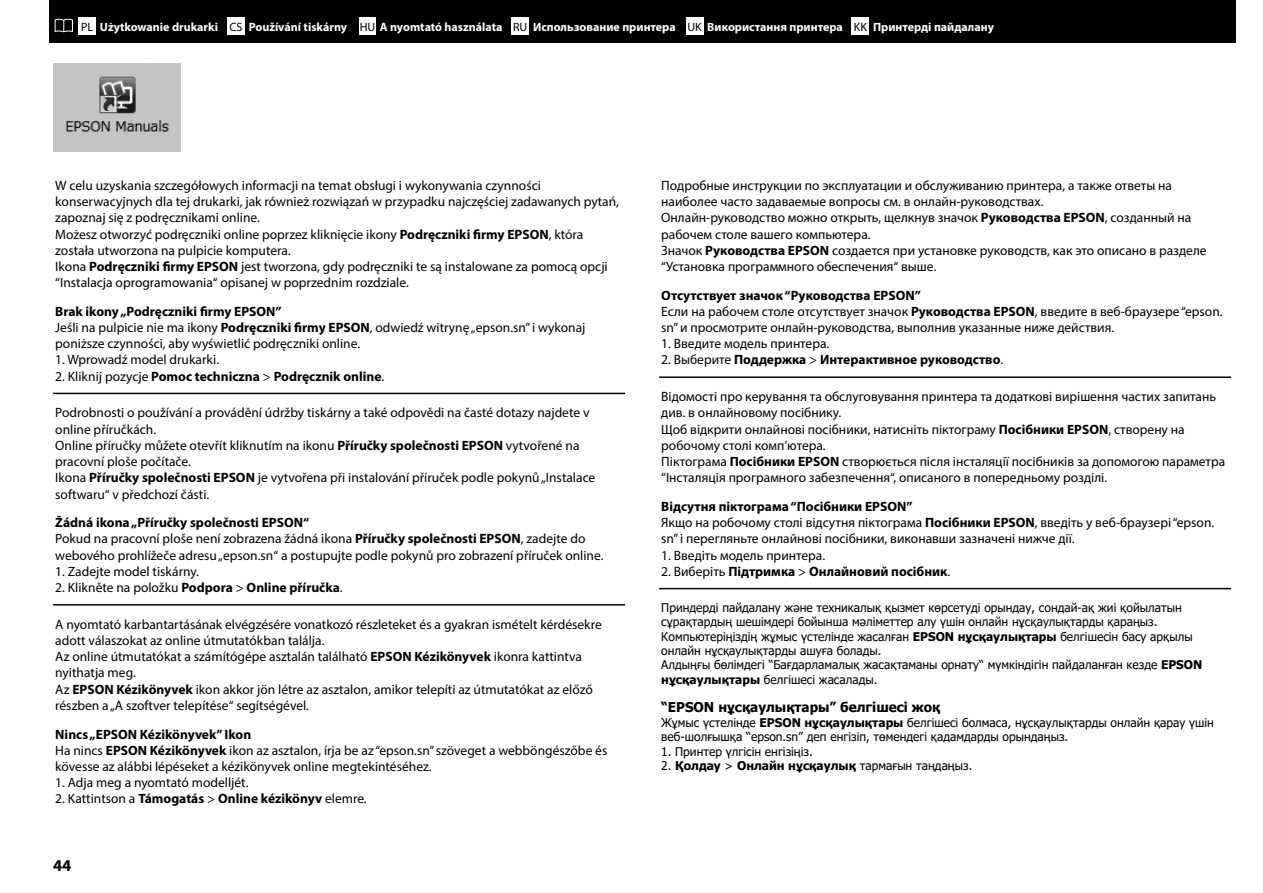
<style>
.page{position:relative;width:1263px;height:893px;background:#fff}
.page>*{position:absolute;margin:0;border:0;box-sizing:border-box;transform-origin:0 0}
.t1{font:700 16.5px "Myriad Pro";color:#000}
.t2{font:13.5px/16.2px "Myriad Pro";color:#000}
.t3{font:700 13.5px "Myriad Pro";color:#000}
.t4{font:700 13.5px "Tahoma";color:#000}
.t5{font:12px/14.4px "Tahoma";color:#000}
.t6{font:700 12px "Myriad Pro";color:#fff}
.t7{font:700 12px "Tahoma";color:#000}
.s1{font-weight:400;color:#000}
.s2{font-weight:700}
.s3{font-weight:400}
</style>
<div class="page">
<div style="left:49px;top:0;width:1182px;height:43px;background:#000"></div>
<img style="left:53px;top:64px;width:127px;height:88px">
<svg style="left:54px;top:18px;width:16px;height:15px"></svg>
<svg style="left:55px;top:19px;width:18px;height:13px"></svg>
<div style="left:79px;top:17px;width:17px;height:17px;background:#fff"></div>
<div style="left:686px;top:17px;width:17px;height:17px;background:#fff"></div>
<div style="left:852px;top:17px;width:17px;height:17px;background:#fff"></div>
<div style="left:227px;top:17px;width:17px;height:17px;background:#fff"></div>
<div style="left:359px;top:17px;width:17px;height:17px;background:#fff"></div>
<div style="left:512px;top:17px;width:17px;height:17px;background:#fff"></div>
<hr style="left:53px;top:393px;width:572px;height:1px;background:#000">
<hr style="left:53px;top:604px;width:572px;height:2px;background:#000">
<hr style="left:659px;top:376px;width:572px;height:2px;background:#000">
<hr style="left:659px;top:588px;width:572px;height:1px;background:#000">
<p class="t6" style="left:81px;top:19px;width:914px"><span class="s1">PL</span> Użytkowanie drukarki <span class="s1">CS</span> Používání tiskárny <span class="s1">HU</span> A nyomtató használata <span class="s1">RU</span> Использование принтера <span class="s1">UK</span> Використання принтера <span class="s1">KK</span> Принтерді пайдалану</p>
<p class="t2" style="left:55px;top:177px;width:565px">W celu uzyskania szczegółowych informacji na temat obsługi i wykonywania czynności konserwacyjnych dla tej drukarki, jak również rozwiązań w przypadku najczęściej zadawanych pytań, zapoznaj się z podręcznikami online.<br>Możesz otworzyć podręczniki online poprzez kliknięcie ikony <span class="s2">Podręczniki firmy EPSON</span>, która została utworzona na pulpicie komputera.<br>Ikona <span class="s2">Podręczniki firmy EPSON</span> jest tworzona, gdy podręczniki te są instalowane za pomocą opcji “Instalacja oprogramowania“ opisanej w poprzednim rozdziale.</p>
<p class="t2" style="left:55px;top:303px;width:532px"><span class="s2">Brak ikony „Podręczniki firmy EPSON”<br></span>Jeśli na pulpicie nie ma ikony <span class="s2">Podręczniki firmy EPSON</span>, odwiedź witrynę „epson.sn” i wykonaj poniższe czynności, aby wyświetlić podręczniki online.</p>
<p class="t2" style="left:55px;top:352px;width:165px">1. Wprowadź model drukarki.</p>
<p class="t3" style="left:55px;top:367px;width:330px"><span class="s3">2. Kliknij pozycje</span> Pomoc techniczna <span class="s3">&gt;</span> Podręcznik online<span class="s3">.</span></p>
<p class="t2" style="left:55px;top:405px;width:542px">Podrobnosti o používání a provádění údržby tiskárny a také odpovědi na časté dotazy najdete v online příručkách.<br>Online příručky můžete otevřít kliknutím na ikonu <span class="s2">Příručky společnosti EPSON</span> vytvořené na pracovní ploše počítače.<br>Ikona <span class="s2">Příručky společnosti EPSON</span> je vytvořena při instalování příruček podle pokynů „Instalace softwaru“ v předchozí části.</p>
<p class="t2" style="left:55px;top:514px;width:550px"><span class="s2">Žádná ikona „Příručky společnosti EPSON“<br></span>Pokud na pracovní ploše není zobrazena žádná ikona <span class="s2">Příručky společnosti EPSON</span>, zadejte do webového prohlížeče adresu „epson.sn“ a postupujte podle pokynů pro zobrazení příruček online.</p>
<p class="t2" style="left:55px;top:563px;width:145px">1. Zadejte model tiskárny.</p>
<p class="t2" style="left:55px;top:579px;width:289px">2. Klikněte na položku <span class="s2">Podpora</span> &gt; <span class="s2">Online příručka</span>.</p>
<p class="t2" style="left:55px;top:616px;width:548px">A nyomtató karbantartásának elvégzésére vonatkozó részleteket és a gyakran ismételt kérdésekre adott válaszokat az online útmutatókban találja.<br>Az online útmutatókat a számítógépe asztalán található <span class="s2">EPSON Kézikönyvek</span> ikonra kattintva nyithatja meg.<br>Az <span class="s2">EPSON Kézikönyvek</span> ikon akkor jön létre az asztalon, amikor telepíti az útmutatókat az előző részben a „A szoftver telepítése“ segítségével.</p>
<p class="t2" style="left:55px;top:726px;width:554px"><span class="s2">Nincs „EPSON Kézikönyvek” Ikon<br></span>Ha nincs <span class="s2">EPSON Kézikönyvek</span> ikon az asztalon, írja be az “epson.sn” szöveget a webböngészőbe és kövesse az alábbi lépéseket a kézikönyvek online megtekintéséhez.</p>
<p class="t2" style="left:55px;top:774px;width:195px">1. Adja meg a nyomtató modelljét.</p>
<p class="t3" style="left:55px;top:790px;width:313px"><span class="s3">2. Kattintson a</span> Támogatás <span class="s3">&gt;</span> Online kézikönyv <span class="s3">elemre.</span></p>
<p class="t1" style="left:53px;top:854px;width:20px">44</p>
<p class="t2" style="left:661px;top:177px;width:547px">Подробные инструкции по эксплуатации и обслуживанию принтера, а также ответы на наиболее часто задаваемые вопросы см. в онлайн-руководствах.<br>Онлайн-руководство можно открыть, щелкнув значок <span class="s2">Руководства EPSON</span>, созданный на рабочем столе вашего компьютера.<br>Значок <span class="s2">Руководства EPSON</span> создается при установке руководств, как это описано в разделе “Установка программного обеспечения“ выше.</p>
<p class="t2" style="left:661px;top:287px;width:563px"><span class="s2">Отсутствует значок “Руководства EPSON”<br></span>Если на рабочем столе отсутствует значок <span class="s2">Руководства EPSON</span>, введите в веб-браузере “epson. sn” и просмотрите онлайн-руководства, выполнив указанные ниже действия.</p>
<p class="t2" style="left:661px;top:335px;width:170px">1. Введите модель принтера.</p>
<p class="t3" style="left:661px;top:351px;width:343px"><span class="s3">2. Выберите</span> Поддержка <span class="s3">&gt;</span> Интерактивное руководство<span class="s3">.</span></p>
<p class="t2" style="left:661px;top:388px;width:565px">Відомості про керування та обслуговування принтера та додаткові вирішення частих запитань див. в онлайновому посібнику.<br>Щоб відкрити онлайнові посібники, натисніть піктограму <span class="s2">Посібники EPSON</span>, створену на робочому столі комп’ютера.<br>Піктограма <span class="s2">Посібники EPSON</span> створюється після інсталяції посібників за допомогою параметра “Інсталяція програмного забезпечення“, описаного в попередньому розділі.</p>
<p class="t2" style="left:661px;top:498px;width:555px"><span class="s2">Відсутня піктограма “Посібники EPSON”<br></span>Якщо на робочому столі відсутня піктограма <span class="s2">Посібники EPSON</span>, введіть у веб-браузері “epson. sn” і перегляньте онлайнові посібники, виконавши зазначені нижче дії.</p>
<p class="t2" style="left:661px;top:547px;width:165px">1. Введіть модель принтера.</p>
<p class="t3" style="left:661px;top:562px;width:290px"><span class="s3">2. Виберіть</span> Підтримка <span class="s3">&gt;</span> Онлайновий посібник<span class="s3">.</span></p>
<p class="t5" style="left:661px;top:601px;width:543px">Приндерді пайдалану және техникалық қызмет көрсетуді орындау, сондай-ақ жиі қойылатын сұрақтардың шешімдері бойынша мәліметтер алу үшін онлайн нұсқаулықтарды қараңыз.<br>Компьютеріңіздің жұмыс үстелінде жасалған <span class="s2">EPSON нұсқаулықтары</span> белгішесін басу арқылы онлайн нұсқаулықтарды ашуға болады.<br>Алдыңғы бөлімдегі “Бағдарламалық жасақтаманы орнату“ мүмкіндігін пайдаланған кезде <span class="s2">EPSON нұсқаулықтары</span> белгішесі жасалады.</p>
<p class="t4" style="left:661px;top:698px;width:281px">“EPSON нұсқаулықтары” белгішесі жоқ</p>
<p class="t5" style="left:661px;top:716px;width:554px">Жұмыс үстелінде <span class="s2">EPSON нұсқаулықтары</span> белгішесі болмаса, нұсқаулықтарды онлайн қарау үшін веб-шолғышқа “epson.sn” деп енгізіп, төмендегі қадамдарды орындаңыз.</p>
<p class="t5" style="left:661px;top:745px;width:153px">1. Принтер үлгісін енгізіңіз.</p>
<p class="t7" style="left:661px;top:757px;width:313px"><span class="s3">2.</span> Қолдау <span class="s3">&gt;</span> Онлайн нұсқаулық <span class="s3">тармағын таңдаңыз.</span></p>
</div>
